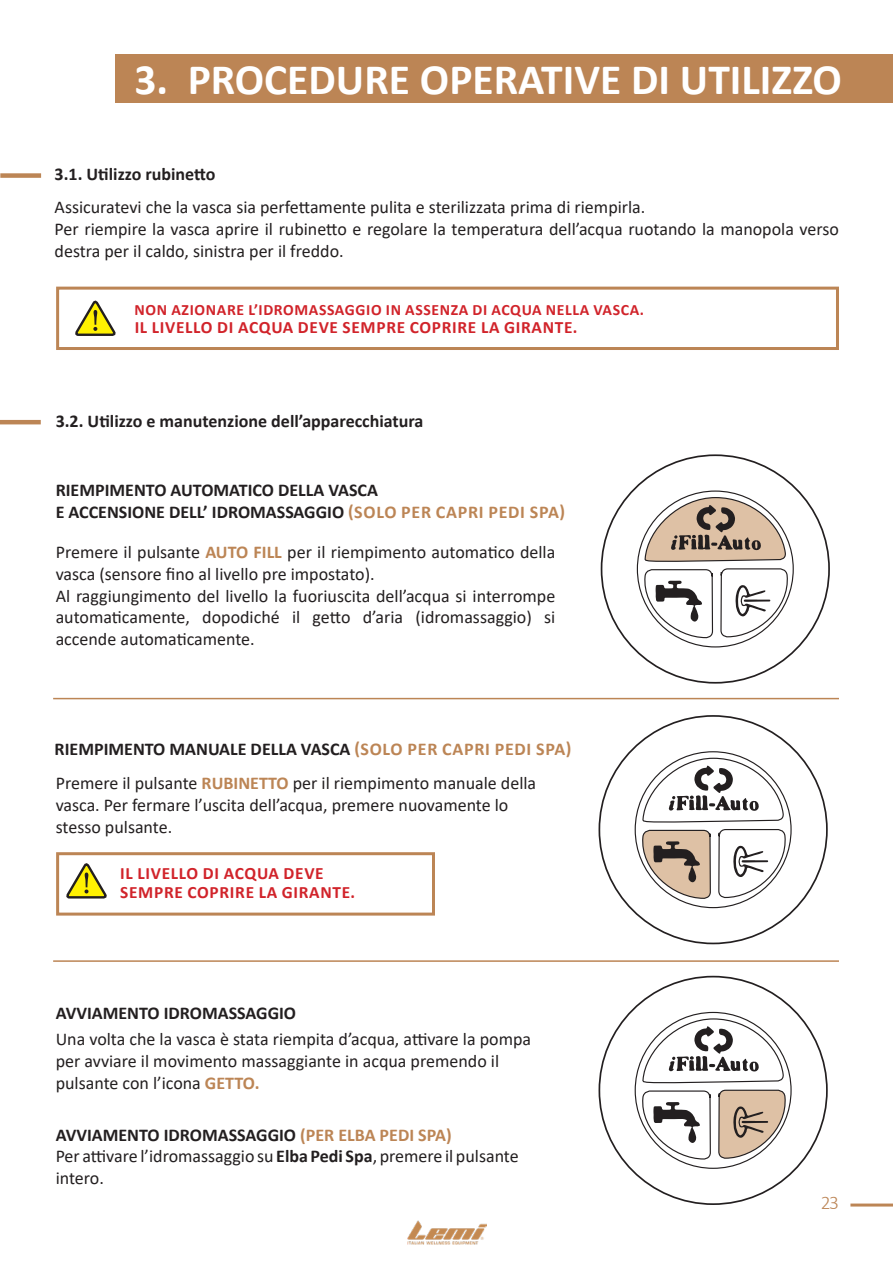
<style>
.page{position:relative;width:893px;height:1263px;background:#fff}
.page>*{position:absolute;margin:0;border:0;box-sizing:border-box;transform-origin:0 0}
.t1{font:700 43.5px "Calibri";color:#fff}
.t2{font:300 19.5px "Calibri";color:#bc8555}
.t3{font:18px/21.6px "Calibri";color:#231f20}
.t4{font:700 18px "Calibri";color:#231f20}
.TestoDescrittivo{font:700 17.4px "Calibri";letter-spacing:.04em;color:#d1232a}
.TestoDescrittivo-2{font:700 15.75px "Calibri";letter-spacing:.04em;color:#d1232a}
.s1{color:#bc8555}
.s2{font-weight:700;color:#bc8555}
.s3{font-weight:700}
</style>
<div class="page">
<img style="left:407px;top:1220px;width:80px;height:24px">
<hr style="left:850px;top:1203px;width:43px;height:3px;background:#bc8555">
<div style="left:116px;top:54px;width:777px;height:49px;background:#bc8555"></div>
<div style="left:0;top:173px;width:41px;height:5px;background:#bc8555"></div>
<hr style="left:0;top:420px;width:41px;height:4px;background:#bc8555">
<hr style="left:53px;top:698px;width:786px;height:1px;background:#bc8555">
<hr style="left:53px;top:960px;width:786px;height:2px;background:#bc8555">
<svg style="left:75px;top:300px;width:41px;height:36px"></svg>
<svg style="left:66px;top:863px;width:41px;height:36px"></svg>
<div style="left:56px;top:287px;width:783px;height:63px;border:3px solid #bc8555"></div>
<div style="left:56px;top:852px;width:379px;height:63px;border:3px solid #bc8555"></div>
<svg style="left:645px;top:496px;width:141px;height:66px"></svg>
<svg style="left:639px;top:568px;width:152px;height:637px"></svg>
<p class="t1" style="left:134px;top:49px;width:709px">3. PROCEDURE OPERATIVE DI UTILIZZO</p>
<p class="t4" style="left:55px;top:162px;width:162px">3.1. Utilizzo rubinetto</p>
<p class="t3" style="left:55px;top:196px;width:592px">Assicuratevi che la vasca sia perfettamente pulita e sterilizzata prima di riempirla.</p>
<p class="t3" style="left:55px;top:218px;width:786px">Per riempire la vasca aprire il rubinetto e regolare la temperatura dell’acqua ruotando la manopola verso destra per il caldo, sinistra per il freddo.</p>
<p class="TestoDescrittivo-2" style="left:135px;top:299px;width:511px">NON AZIONARE L’IDROMASSAGGIO IN ASSENZA DI ACQUA NELLA VASCA.</p>
<p class="TestoDescrittivo" style="left:135px;top:314px;width:444px">IL LIVELLO DI ACQUA DEVE SEMPRE COPRIRE LA GIRANTE.</p>
<p class="t4" style="left:56px;top:408px;width:369px">3.2. Utilizzo e manutenzione dell’apparecchiatura</p>
<p class="t4" style="left:56px;top:478px;width:324px">RIEMPIMENTO AUTOMATICO DELLA VASCA</p>
<p class="t4" style="left:56px;top:499px;width:511px">E ACCENSIONE DELL’ IDROMASSAGGIO <span class="s1">(SOLO PER CAPRI PEDI SPA)</span></p>
<p class="t3" style="left:56px;top:541px;width:501px">Premere il pulsante <span class="s2">AUTO FILL</span> per il riempimento automatico della vasca (sensore fino al livello pre impostato).</p>
<p class="t3" style="left:56px;top:584px;width:501px;text-align:justify">Al raggiungimento del livello la fuoriuscita dell’acqua si interrompe automaticamente, dopodiché il getto d’aria (idromassaggio) si accende automaticamente.</p>
<p class="t4" style="left:55px;top:736px;width:518px">RIEMPIMENTO MANUALE DELLA VASCA <span class="s1">(SOLO PER CAPRI PEDI SPA)</span></p>
<p class="t3" style="left:56px;top:772px;width:482px">Premere il pulsante <span class="s2">RUBINETTO</span> per il riempimento manuale della vasca. Per fermare l’uscita dell’acqua, premere nuovamente lo stesso pulsante.</p>
<p class="TestoDescrittivo" style="left:120px;top:861px;width:205px">IL LIVELLO DI ACQUA DEVE</p>
<p class="TestoDescrittivo" style="left:120px;top:880px;width:236px">SEMPRE COPRIRE LA GIRANTE.</p>
<p class="t4" style="left:56px;top:1000px;width:242px">AVVIAMENTO IDROMASSAGGIO</p>
<p class="t3" style="left:56px;top:1028px;width:477px">Una volta che la vasca è stata riempita d’acqua, attivare la pompa per avviare il movimento massaggiante in acqua premendo il pulsante con l’icona <span class="s2">GETTO.</span></p>
<p class="t4" style="left:56px;top:1122px;width:397px">AVVIAMENTO IDROMASSAGGIO <span class="s1">(PER ELBA PEDI SPA)</span></p>
<p class="t3" style="left:56px;top:1145px;width:465px">Per attivare l’idromassaggio su <span class="s3">Elba Pedi Spa</span>, premere il pulsante intero.</p>
<p class="t2" style="left:821px;top:1190px;width:20px">23</p>
</div>
